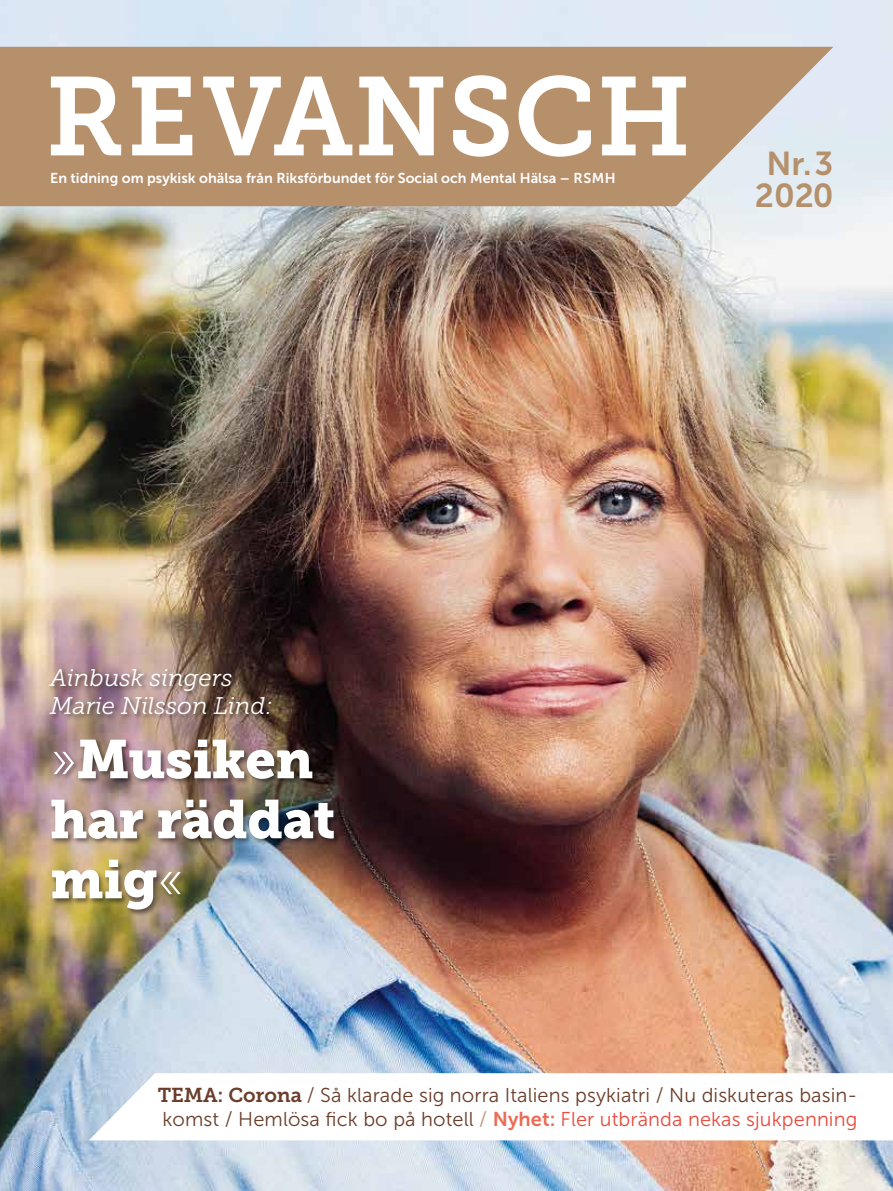
<style>
.page{position:relative;width:893px;height:1191px;background:#fff}
.page>*{position:absolute;margin:0;border:0;box-sizing:border-box;transform-origin:0 0}
.t1{font:111px "Museo Slab 700";color:#fff}
.t2{font:54px/60px "Museo Slab 900";letter-spacing:-.01em;color:#fff}
.t3{font:33px/31.5px "Museo Sans 700";color:#b68f6b;text-align:center}
.t4{font:italic 24px/28.8px "Museo Slab 300";color:#fff}
.t5{font:19.95px/24px "Museo Sans 300";letter-spacing:.005em;color:#6a3e2a}
.t6{font:14.25px "Museo Sans 700";color:#fff}
.s1{font-family:"Museo Slab 100"}
.s2{font-family:"Museo Slab 700"}
.s3{color:#b68f6b}
.s4{font-family:"Museo Sans 700";color:#ed6b55}
.s5{color:#e94a3c}
</style>
<div class="page">
<img style="left:0;top:0;width:893px;height:1191px">
<div style="left:48px;top:667px;width:293px;height:250px;background:#000;opacity:.5"></div>
<svg style="left:0;top:47px;width:833px;height:159px;background:#ba9777"></svg>
<svg style="left:89px;top:1073px;width:804px;height:67px"></svg>
<h1 class="t1" style="left:45px;top:54px;width:648px">REVANSCH</h1>
<p class="t6" style="left:50px;top:170px;width:567px">En tidning om psykisk ohälsa från Riksförbundet för Social och Mental Hälsa – RSMH</p>
<h3 class="t3" style="left:755px;top:148px;width:80px">Nr. 3<br>2020</h3>
<p class="t4" style="left:50px;top:663px;width:224px">Ainbusk singers<br>Marie Nilsson Lind:</p>
<h2 class="t2" style="left:50px;top:730px;width:287px"><span class="s1">»</span>Musiken har räddat mig<span class="s1">«</span></h2>
<p class="t5" style="left:158px;top:1083px;width:701px"><span class="s2">TEMA: Corona</span> / Så klarade sig norra Italiens psykiatri / Nu diskuteras basin&shy;komst / Hemlösa fick bo på hotell <span class="s3">/</span> <span class="s4">Nyhet:</span> <span class="s5">Fler utbrända nekas sjukpenning</span></p>
</div>
